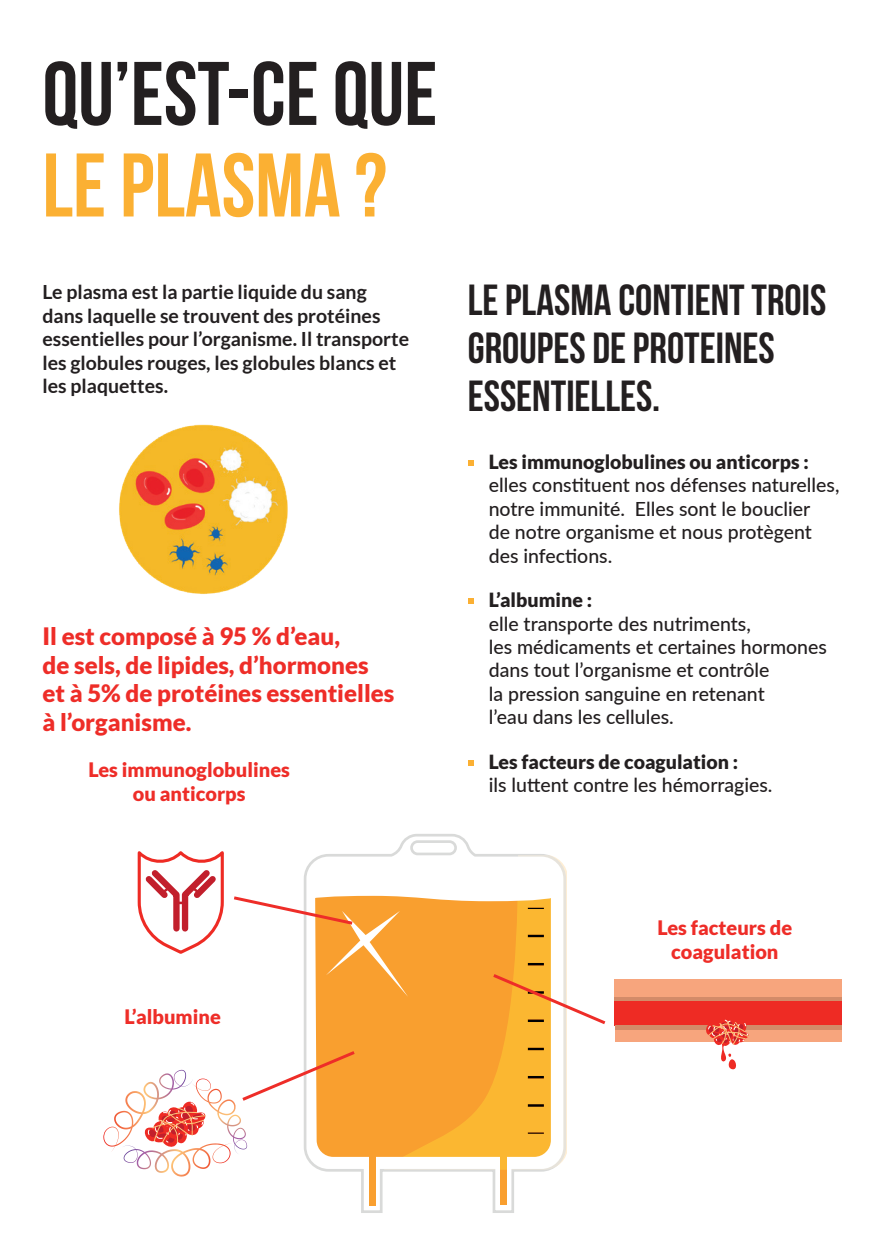
<style>
.page{position:relative;width:893px;height:1259px;background:#fff}
.page>*{position:absolute;margin:0;border:0;box-sizing:border-box;transform-origin:0 0}
.t1{font:700 90px "Bebas Neue";color:#231f20}
.t2{font:700 90px "Bebas Neue";color:#fbb033}
.t3{font:700 43.5px/48px "Bebas Neue";color:#231f20}
.t4{font:900 24px/28.8px "Lato";color:#ee2d28}
.t5{font:900 19.8px/24px "Lato";color:#ee2d28;text-align:center}
.t6{font:500 19.5px/23.4px "Lato";color:#231f20}
.t7{font:700 19.5px/23.4px "Lato";color:#231f20}
.t8{font:900 19.5px "Lato";color:#231f20}
</style>
<div class="page">
<svg style="left:304px;top:834px;width:263px;height:379px"></svg>
<div style="left:315px;top:997px;width:69px;height:160px;background:#f99f2f"></div>
<div style="left:500px;top:1148px;width:7px;height:57px;background:#f99f2f"></div>
<div style="left:369px;top:1149px;width:6px;height:57px;background:#f99f2f"></div>
<svg style="left:384px;top:855px;width:182px;height:314px;fill:#f99f2f"></svg>
<div style="left:615px;top:1001px;width:227px;height:24px;background:#ee2b24"></div>
<div style="left:615px;top:1025px;width:99px;height:17px;background:#f7a57d"></div>
<div style="left:743px;top:1025px;width:99px;height:17px;background:#f7a57d"></div>
<div style="left:615px;top:979px;width:227px;height:22px;background:#f7a57d"></div>
<hr style="left:615px;top:1025px;width:99px;height:4px;background:#d38b69">
<hr style="left:743px;top:1025px;width:99px;height:4px;background:#d38b69">
<hr style="left:615px;top:997px;width:227px;height:4px;background:#d38b69">
<svg style="left:704px;top:1019px;width:46px;height:51px"></svg>
<svg style="left:137px;top:851px;width:87px;height:103px"></svg>
<svg style="left:234px;top:894px;width:174px;height:103px"></svg>
<svg style="left:121px;top:1048px;width:237px;height:121px"></svg>
<svg style="left:490px;top:934px;width:116px;height:185px"></svg>
<svg style="left:468px;top:460px;width:5px;height:6px"></svg>
<svg style="left:468px;top:598px;width:5px;height:6px"></svg>
<svg style="left:468px;top:760px;width:5px;height:6px"></svg>
<img style="left:119px;top:424px;width:169px;height:170px">
<h1 class="t1" style="left:43px;top:44px;width:396px">QU’EST-CE QUE</h1>
<h1 class="t2" style="left:43px;top:136px;width:346px">LE PLASMA ?</h1>
<p class="t7" style="left:43px;top:280px;width:368px">Le plasma est la partie liquide du sang dans laquelle se trouvent des protéines essentielles pour l’organisme. Il transporte les globules rouges, les globules blancs et les plaquettes.</p>
<p class="t4" style="left:43px;top:621px;width:353px">Il est composé à 95 % d’eau,<br>de sels, de lipides, d’hormones et à 5% de protéines essentielles à l’organisme.</p>
<p class="t5" style="left:88px;top:757px;width:203px">Les immunoglobulines ou anticorps</p>
<h2 class="t3" style="left:468px;top:275px;width:360px">LE PLASMA CONTIENT TROIS<br>GROUPES DE PROTEINES<br>ESSENTIELLES.</h2>
<p class="t8" style="left:489px;top:450px;width:322px">Les immunoglobulines ou anticorps :</p>
<p class="t6" style="left:489px;top:473px;width:352px">elles constituent nos défenses naturelles, notre immunité. Elles sont le bouclier<br>de notre organisme et nous protègent des infections.</p>
<p class="t8" style="left:489px;top:588px;width:105px">L’albumine :</p>
<p class="t6" style="left:489px;top:611px;width:340px">elle transporte des nutriments,<br>les médicaments et certaines hormones dans tout l’organisme et contrôle<br>la pression sanguine en retenant<br>l’eau dans les cellules.</p>
<p class="t8" style="left:489px;top:750px;width:251px">Les facteurs de coagulation :</p>
<p class="t6" style="left:489px;top:772px;width:285px">ils luttent contre les hémorragies.</p>
<p class="t5" style="left:124px;top:1004px;width:98px">L’albumine</p>
<p class="t5" style="left:657px;top:915px;width:136px">Les facteurs de coagulation</p>
</div>
